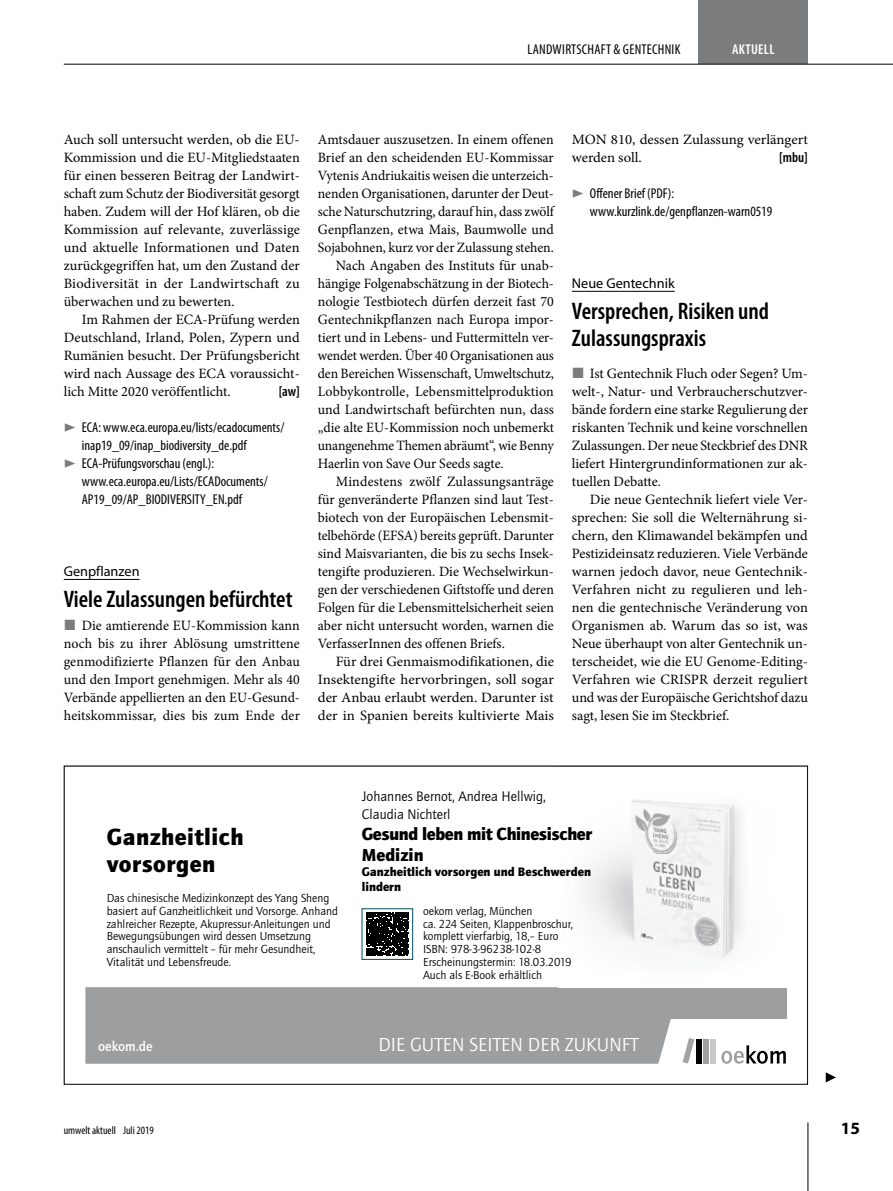
<style>
.page{position:relative;width:893px;height:1191px;background:#fff}
.page>*{position:absolute;margin:0;border:0;box-sizing:border-box;transform-origin:0 0}
.t1{font:600 condensed 24px/27px "Myriad Pro";color:#000}
.t2{font:24px/27px "Quay Itc T Blac";letter-spacing:.02em;color:#000}
.t3{font:19.5px "Quay Itc T";color:#fff}
.t4{font:18px/21px "Quay Itc T Blac";letter-spacing:-.02em;color:#000}
.t5{font:700 17.25px "Myriad Pro";color:#000}
.t6{font:14.25px/18px "Minion Pro";color:#000;text-align:justify}
.t7{font:condensed 14.25px/18px "Myriad Pro";color:#000}
.t8{font:14.25px "Minion Pro";color:#000;scale:.96 1}
.t9{font:14.25px/18px "Minion Pro";color:#000;scale:1.04 1}
.t10{font:14.25px/17.2px "Quay Itc T";color:#000}
.t11{font:14.25px "Myriad Pro";color:#000}
.t12{font:condensed 14.25px "Myriad Pro";letter-spacing:.02em;color:#000}
.t13{font:600 condensed 14.25px "Myriad Pro";color:#000}
.t14{font:700 14.25px "Quay Itc T";color:#fff}
.t15{font:600 condensed 14.25px "Myriad Pro";letter-spacing:.02em;color:#fff}
.t16{font:12.75px/15px "Quay Itc T Blac";color:#000}
.t17{font:12px/12.8px "Quay Itc T";color:#000}
.t18{font:condensed 11.25px "Myriad Pro";color:#000}
</style>
<div class="page">
<hr style="left:807px;top:1122px;width:1px;height:69px;background:#000">
<div style="left:699px;top:0;width:109px;height:64px;background:#7b7c7e"></div>
<hr style="left:64px;top:64px;width:829px;height:1px;background:#000">
<hr style="left:64px;top:579px;width:76px;height:1px;background:#000">
<hr style="left:572px;top:291px;width:103px;height:1px;background:#000">
<svg style="left:826px;top:1072px;width:10px;height:10px"></svg>
<svg style="left:85px;top:908px;width:702px;height:156px;fill:#9c9e9f"></svg>
<img style="left:558px;top:799px;width:229px;height:188px">
<svg style="left:366px;top:913px;width:42px;height:42px;background:#171717"></svg>
<div style="left:362px;top:908px;width:51px;height:51px;border:1px solid #014f5a"></div>
<p class="t12" style="left:527px;top:41px;width:155px">LANDWIRTSCHAFT &amp; GENTECHNIK</p>
<p class="t15" style="left:732px;top:40px;width:44px">AKTUELL</p>
<p class="t6" style="left:64px;top:131px;width:238px">Auch soll untersucht werden, ob die EU-Kommission und die EU-Mitgliedstaaten für einen besseren Beitrag der Landwirt&shy;schaft zum Schutz der Biodiversität gesorgt haben. Zudem will der Hof klären, ob die Kommission auf relevante, zuverlässige und aktuelle Informationen und Daten zurückgegriffen hat, um den Zustand der Biodiversität in der Landwirtschaft zu überwachen und zu bewerten.</p>
<p class="t6" style="left:64px;top:311px;width:238px;text-indent:18px">Im Rahmen der ECA-Prüfung werden Deutschland, Irland, Polen, Zypern und Rumänien besucht. Der Prüfungsbericht wird nach Aussage des ECA voraussicht&shy;lich Mitte 2020 veröffentlicht.</p>
<p class="t13" style="left:279px;top:382px;width:23px">[aw]</p>
<p class="t7" style="left:82px;top:418px;width:204px">ECA: www.eca.europa.eu/lists/ecadocuments/ inap19_09/inap_biodiversity_de.pdf ECA-Prüfungsvorschau (engl.): www.eca.europa.eu/Lists/ECADocuments/ AP19_09/AP_BIODIVERSITY_EN.pdf</p>
<p class="t11" style="left:64px;top:562px;width:77px">Genpflanzen</p>
<h1 class="t1" style="left:64px;top:585px;width:230px">Viele Zulassungen befürchtet</h1>
<p class="t6" style="left:64px;top:617px;width:238px;text-indent:18px">Die amtierende EU-Kommission kann noch bis zu ihrer Ablösung umstrittene genmodifizierte Pflanzen für den Anbau und den Import genehmigen. Mehr als 40<br>Verbände appellierten an den EU-Gesund&shy;heitskommissar, dies bis zum Ende der</p>
<p class="t6" style="left:318px;top:131px;width:238px">Amtsdauer auszusetzen. In einem offenen</p>
<p class="t6" style="left:318px;top:149px;width:237px">Brief an den scheidenden EU-Kommissar</p>
<p class="t6" style="left:318px;top:167px;width:238px">Vytenis Andriukaitis weisen die unterzeich-</p>
<p class="t6" style="left:318px;top:185px;width:238px">nenden Organisationen, darunter der Deut-</p>
<p class="t8" style="left:318px;top:202px;width:247px">sche Naturschutzring, darauf hin, dass zwölf</p>
<p class="t6" style="left:318px;top:221px;width:238px">Genpflanzen, etwa Mais, Baumwolle und</p>
<p class="t6" style="left:318px;top:239px;width:238px">Sojabohnen, kurz vor der Zulassung stehen.</p>
<p class="t6" style="left:336px;top:257px;width:220px">Nach Angaben des Instituts für unab-</p>
<p class="t6" style="left:318px;top:275px;width:238px">hängige Folgenabschätzung in der Biotech-</p>
<p class="t6" style="left:318px;top:293px;width:238px">nologie Testbiotech dürfen derzeit fast 70</p>
<p class="t6" style="left:318px;top:311px;width:238px">Gentechnikpflanzen nach Europa impor-</p>
<p class="t6" style="left:318px;top:329px;width:238px">tiert und in Lebens- und Futtermitteln ver-</p>
<p class="t8" style="left:318px;top:346px;width:247px">wendet werden. Über 40 Organisationen aus</p>
<p class="t8" style="left:318px;top:364px;width:247px">den Bereichen Wissenschaft, Umweltschutz,</p>
<p class="t6" style="left:318px;top:383px;width:238px">Lobbykontrolle, Lebensmittelproduktion</p>
<p class="t6" style="left:318px;top:401px;width:238px">und Landwirtschaft befürchten nun, dass</p>
<p class="t6" style="left:318px;top:419px;width:238px">„die alte EU-Kommission noch unbemerkt</p>
<p class="t8" style="left:318px;top:436px;width:247px">unangenehme Themen abräumt“, wie Benny</p>
<p class="t6" style="left:318px;top:455px;width:187px">Haerlin von Save Our Seeds sagte.</p>
<p class="t6" style="left:336px;top:473px;width:220px">Mindestens zwölf Zulassungsanträge</p>
<p class="t6" style="left:318px;top:491px;width:238px">für genveränderte Pflanzen sind laut Test-</p>
<p class="t6" style="left:318px;top:509px;width:238px">biotech von der Europäischen Lebensmit-</p>
<p class="t8" style="left:318px;top:526px;width:247px">telbehörde (EFSA) bereits geprüft. Darunter</p>
<p class="t6" style="left:318px;top:545px;width:238px">sind Maisvarianten, die bis zu sechs Insek-</p>
<p class="t6" style="left:318px;top:563px;width:238px">tengifte produzieren. Die Wechselwirkun-</p>
<p class="t6" style="left:318px;top:581px;width:238px">gen der verschiedenen Giftstoffe und deren</p>
<p class="t6" style="left:318px;top:599px;width:238px">Folgen für die Lebensmittelsicherheit seien</p>
<p class="t6" style="left:318px;top:617px;width:238px">aber nicht untersucht worden, warnen die</p>
<p class="t6" style="left:318px;top:635px;width:188px">VerfasserInnen des offenen Briefs.</p>
<p class="t6" style="left:336px;top:653px;width:220px">Für drei Genmaismodifikationen, die</p>
<p class="t9" style="left:318px;top:671px;width:228px">Insektengifte hervorbringen, soll sogar</p>
<p class="t9" style="left:318px;top:689px;width:228px">der Anbau erlaubt werden. Darunter ist</p>
<p class="t9" style="left:318px;top:707px;width:229px">der in Spanien bereits kultivierte Mais</p>
<p class="t9" style="left:572px;top:131px;width:228px">MON 810, dessen Zulassung verlängert werden soll.</p>
<p class="t13" style="left:779px;top:148px;width:30px">[mbu]</p>
<p class="t7" style="left:590px;top:184px;width:184px">Offener Brief (PDF): www.kurzlink.de/genpflanzen-warn0519</p>
<p class="t11" style="left:572px;top:274px;width:104px">Neue Gentechnik</p>
<h1 class="t1" style="left:572px;top:297px;width:199px">Versprechen, Risiken und<br>Zulassungspraxis</h1>
<p class="t6" style="left:572px;top:365px;width:238px;text-indent:18px">Ist Gentechnik Fluch oder Segen? Um&shy;welt-, Natur- und Verbraucherschutzver&shy;bände fordern eine starke Regulierung der riskanten Technik und keine vorschnellen Zulassungen. Der neue Steckbrief des DNR liefert Hintergrundinformationen zur ak&shy;tuellen Debatte.</p>
<p class="t6" style="left:572px;top:491px;width:238px;text-indent:18px">Die neue Gentechnik liefert viele Ver&shy;sprechen: Sie soll die Welternährung si&shy;chern, den Klimawandel bekämpfen und Pestizideinsatz reduzieren. Viele Verbände warnen jedoch davor, neue Gentechnik-Verfahren nicht zu regulieren und leh&shy;nen die gentechnische Veränderung von Organismen ab. Warum das so ist, was Neue überhaupt von alter Gentechnik un&shy;terscheidet, wie die EU Genome-Editing-Verfahren wie CRISPR derzeit reguliert und was der Europäische Gerichtshof dazu sagt, lesen Sie im Steckbrief.</p>
<h1 class="t2" style="left:107px;top:823px;width:138px">Ganzheitlich vorsorgen</h1>
<p class="t17" style="left:107px;top:892px;width:233px">Das chinesische Medizinkonzept des Yang Sheng basiert auf Ganzheitlichkeit und Vorsorge. Anhand zahlreicher Rezepte, Akupressur-Anleitungen und Bewegungsübungen wird dessen Umsetzung anschaulich vermittelt – für mehr Gesundheit, Vitalität und Lebensfreude.</p>
<p class="t10" style="left:362px;top:788px;width:186px">Johannes Bernot, Andrea Hellwig,<br>Claudia Nichterl</p>
<p class="t4" style="left:362px;top:823px;width:232px">Gesund leben mit Chinesischer<br>Medizin</p>
<p class="t16" style="left:362px;top:864px;width:231px">Ganzheitlich vorsorgen und Beschwerden lindern</p>
<p class="t17" style="left:423px;top:904px;width:152px">oekom verlag, München<br>ca. 224 Seiten, Klappenbroschur, komplett vierfarbig, 18,– Euro<br>ISBN: 978-3-96238-102-8<br>Erscheinungstermin: 18.03.2019<br>Auch als E-Book erhältlich</p>
<p class="t14" style="left:98px;top:1038px;width:56px">oekom.de</p>
<h2 class="t3" style="left:378px;top:1033px;width:262px">DIE GUTEN SEITEN DER ZUKUNFT</h2>
<p class="t18" style="left:64px;top:1123px;width:92px">umwelt aktuell Juli 2019</p>
<p class="t5" style="left:841px;top:1117px;width:21px">15</p>
</div>
